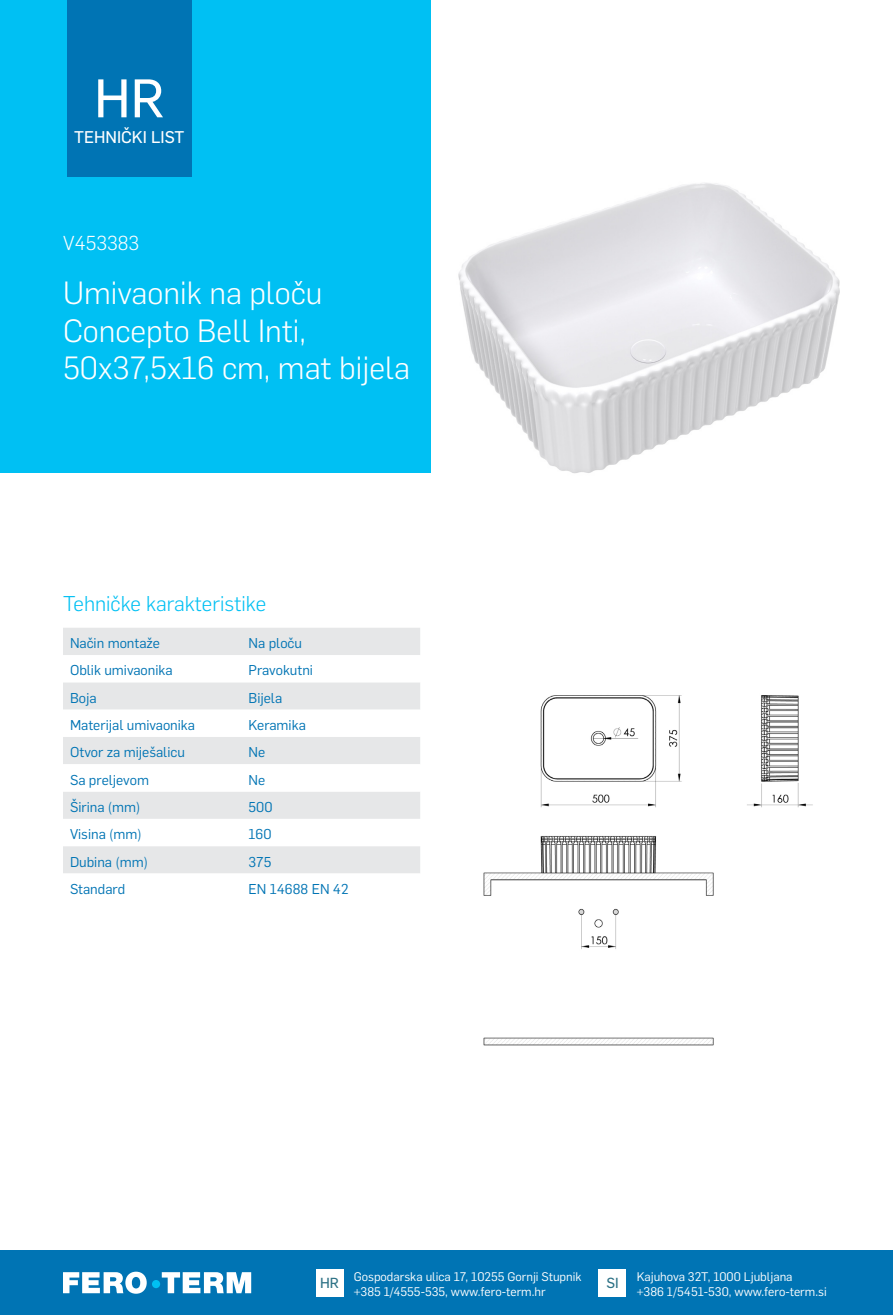
<style>
.page{position:relative;width:893px;height:1315px;background:#fff}
.page>*{position:absolute;margin:0;border:0;box-sizing:border-box;transform-origin:0 0}
.t1{font:53.2px "Flama Basic";color:#fff}
.t2{font:300 31.5px/37.8px "Flama";color:#fff}
.t3{font:300 21px "Flama";color:#00c0f3}
.t4{font:300 19.78px "Flama";color:#fff}
.t5{font:16.62px "Flama Basic";color:#fff}
.t6{font:14.35px "Flama Basic";color:#2c7185}
.t7{font:14px "Flama";color:#0074b4}
.t8{font:12.25px/15.8px "Flama";color:#fff}
</style>
<div class="page">
<div style="left:0;top:0;width:430px;height:472px;background:#00c0f3"></div>
<div style="left:67px;top:0;width:124px;height:177px;background:#0074b4"></div>
<div style="left:0;top:1250px;width:893px;height:65px;background:#0074b4"></div>
<div style="left:316px;top:1269px;width:27px;height:27px;background:#fff"></div>
<div style="left:599px;top:1269px;width:27px;height:27px;background:#fff"></div>
<svg style="left:63px;top:1271px;width:188px;height:22px"></svg>
<div style="left:152px;top:1280px;width:8px;height:8px;background:#00c0f3;border-radius:50%"></div>
<img style="left:458px;top:183px;width:382px;height:291px">
<img style="left:483px;top:695px;width:330px;height:351px">
<div style="left:63px;top:628px;width:357px;height:27px;background:#e6e7e8"></div>
<svg style="left:63px;top:682px;width:357px;height:191px;fill:#e6e7e8"></svg>
<h1 class="t1" style="left:94px;top:61px;width:72px">HR</h1>
<p class="t5" style="left:74px;top:125px;width:112px">TEHNIČKI LIST</p>
<h3 class="t4" style="left:63px;top:229px;width:78px">V453383</h3>
<h2 class="t2" style="left:63px;top:272px;width:349px">Umivaonik na ploču<br>Concepto Bell Inti,<br>50x37,5x16 cm, mat bijela</h2>
<h3 class="t3" style="left:63px;top:589px;width:205px">Tehničke karakteristike</h3>
<p class="t7" style="left:70px;top:633px;width:92px">Način montaže</p>
<p class="t7" style="left:249px;top:633px;width:55px">Na ploču</p>
<p class="t7" style="left:70px;top:661px;width:104px">Oblik umivaonika</p>
<p class="t7" style="left:249px;top:661px;width:66px">Pravokutni</p>
<p class="t7" style="left:70px;top:688px;width:28px">Boja</p>
<p class="t7" style="left:249px;top:688px;width:35px">Bijela</p>
<p class="t7" style="left:70px;top:715px;width:127px">Materijal umivaonika</p>
<p class="t7" style="left:249px;top:715px;width:59px">Keramika</p>
<p class="t7" style="left:70px;top:742px;width:116px">Otvor za miješalicu</p>
<p class="t7" style="left:249px;top:742px;width:18px">Ne</p>
<p class="t7" style="left:70px;top:770px;width:81px">Sa preljevom</p>
<p class="t7" style="left:249px;top:770px;width:18px">Ne</p>
<p class="t7" style="left:70px;top:797px;width:72px">Širina (mm)</p>
<p class="t7" style="left:249px;top:797px;width:25px">500</p>
<p class="t7" style="left:70px;top:824px;width:73px">Visina (mm)</p>
<p class="t7" style="left:249px;top:824px;width:25px">160</p>
<p class="t7" style="left:70px;top:852px;width:80px">Dubina (mm)</p>
<p class="t7" style="left:249px;top:852px;width:24px">375</p>
<p class="t7" style="left:70px;top:879px;width:57px">Standard</p>
<p class="t7" style="left:249px;top:879px;width:101px">EN 14688 EN 42</p>
<p class="t6" style="left:320px;top:1272px;width:20px">HR</p>
<p class="t8" style="left:637px;top:1267px;width:191px">Kajuhova 32T, 1000 Ljubljana<br>+386 1/5451-530, www.fero-term.si</p>
<p class="t8" style="left:354px;top:1267px;width:229px">Gospodarska ulica 17, 10255 Gornji Stupnik +385 1/4555-535, www.fero-term.hr</p>
<p class="t6" style="left:606px;top:1272px;width:14px">SI</p>
</div>
